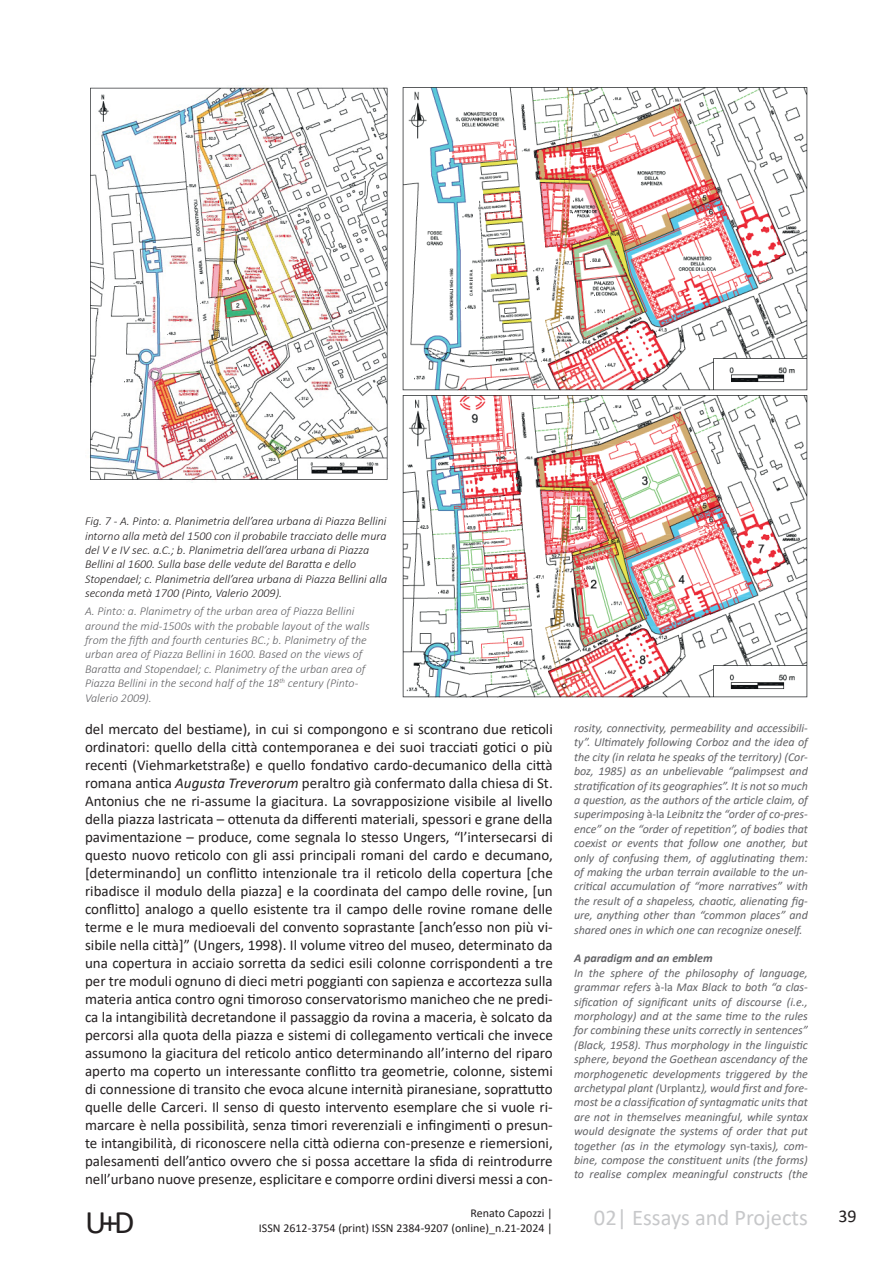
<style>
.page{position:relative;width:893px;height:1263px;background:#fff}
.page>*{position:absolute;margin:0;border:0;box-sizing:border-box;transform-origin:0 0}
.t1{font:33px "Calibri";color:#231f20}
.t2{font:22.5px "Calibri";color:#c7c8ca}
.t3{font:18px "Calibri";color:#231f20}
.t4{font:15px/18px "Calibri";color:#231f20;text-align:justify}
.t5{font:italic 12px/14.4px "Calibri";letter-spacing:-.005em;color:#636366;text-align:justify}
.t6{font:italic 300 12px/14.4px "Calibri";color:#636366}
.t7{font:italic 300 12px/14.4px "Calibri";color:#231f20}
.t8{font:12px "Calibri";color:#231f20}
.t9{font:italic 700 12px "Calibri";color:#636366}
.s1{font-style:italic}
.s2{font-style:normal}
</style>
<div class="page">
<img style="left:90px;top:87px;width:298px;height:394px">
<img style="left:402px;top:87px;width:406px;height:611px">
<p class="t7" style="left:85px;top:514px;width:304px">Fig. 7 - A. Pinto: a. Planimetria dell’area urbana di Piazza Bellini intorno alla metà del 1500 con il probabile tracciato delle mura del V e IV sec. a.C.; b. Planimetria dell’area urbana di Piazza Bellini al 1600. Sulla base delle vedute del Baratta e dello Stopendael; c. Planimetria dell’area urbana di Piazza Bellini alla seconda metà 1700 (Pinto, Valerio 2009).</p>
<p class="t6" style="left:85px;top:604px;width:286px">A. Pinto: a. Planimetry of the urban area of Piazza Bellini around the mid-1500s with the probable layout of the walls from the fifth and fourth centuries BC.; b. Planimetry of the urban area of Piazza Bellini in 1600. Based on the views of Baratta and Stopendael; c. Planimetry of the urban area of Piazza Bellini in the second half of the 18<sup>th</sup> century (Pinto-Valerio 2009).</p>
<p class="t4" style="left:85px;top:720px;width:469px">del mercato del bestiame), in cui si compongono e si scontrano due reticoli ordinatori: quello della città contemporanea e dei suoi tracciati gotici o più recenti (Viehmarketstraße) e quello fondativo cardo-decumanico della città romana antica <span class="s1">Augusta Treverorum</span> peraltro già confermato dalla chiesa di St.<br>Antonius che ne ri-assume la giacitura. La sovrapposizione visibile al livello della piazza lastricata – ottenuta da differenti materiali, spessori e grane della pavimentazione – produce, come segnala lo stesso Ungers, “l’intersecarsi di questo nuovo reticolo con gli assi principali romani del cardo e decumano, [determinando] un conflitto intenzionale tra il reticolo della copertura [che ribadisce il modulo della piazza] e la coordinata del campo delle rovine, [un conflitto] analogo a quello esistente tra il campo delle rovine romane delle terme e le mura medioevali del convento soprastante [anch’esso non più vi&shy;sibile nella città]” (Ungers, 1998). Il volume vitreo del museo, determinato da una copertura in acciaio sorretta da sedici esili colonne corrispondenti a tre per tre moduli ognuno di dieci metri poggianti con sapienza e accortezza sulla materia antica contro ogni timoroso conservatorismo manicheo che ne predi&shy;ca la intangibilità decretandone il passaggio da rovina a maceria, è solcato da percorsi alla quota della piazza e sistemi di collegamento verticali che invece assumono la giacitura del reticolo antico determinando all’interno del riparo aperto ma coperto un interessante conflitto tra geometrie, colonne, sistemi di connessione di transito che evoca alcune internità piranesiane, soprattutto quelle delle Carceri. Il senso di questo intervento esemplare che si vuole ri&shy;marcare è nella possibilità, senza timori reverenziali e infingimenti o presun&shy;te intangibilità, di riconoscere nella città odierna con-presenze e riemersioni, palesamenti dell’antico ovvero che si possa accettare la sfida di reintrodurre nell’urbano nuove presenze, esplicitare e comporre ordini diversi messi a con-</p>
<p class="t5" style="left:574px;top:720px;width:235px">rosity, connectivity, permeability and accessibili&shy;ty”. Ultimately following Corboz and the idea of the city (in relata he speaks of the territory) (Cor&shy;boz, 1985) as an unbelievable “palimpsest and stratification of its geographies”. It is not so much a question, as the authors of the article claim, of superimposing <span class="s2">à-la</span> Leibnitz the “order of co-pres&shy;ence” on the “order of repetition”, of bodies that coexist or events that follow one another, but only of confusing them, of agglutinating them: of making the urban terrain available to the un&shy;critical accumulation of “more narratives” with the result of a shapeless, chaotic, alienating fig&shy;ure, anything other than “common places” and shared ones in which one can recognize oneself.</p>
<p class="t9" style="left:574px;top:950px;width:140px">A paradigm and an emblem</p>
<p class="t5" style="left:574px;top:965px;width:235px">In the sphere of the philosophy of language, grammar refers <span class="s2">à-la</span> Max Black to both “a clas&shy;sification of significant units of discourse (i.e., morphology) and at the same time to the rules for combining these units correctly in sentences” (Black, 1958). Thus morphology in the linguistic sphere, beyond the Goethean ascendancy of the morphogenetic developments triggered by the archetypal plant (<span class="s2">Urplantz</span>), would first and fore&shy;most be a classification of syntagmatic units that are not in themselves meaningful, while syntax would designate the systems of order that put together (as in the etymology <span class="s2">syn-taxis</span>), com&shy;bine, compose the constituent units (the forms) to realise complex meaningful constructs (the</p>
<p class="t8" style="left:471px;top:1205px;width:84px">Renato Capozzi |</p>
<p class="t3" style="left:838px;top:1203px;width:20px">39</p>
<h2 class="t2" style="left:594px;top:1202px;width:215px">02| Essays and Projects</h2>
<h1 class="t1" style="left:85px;top:1199px;width:51px">U+D</h1>
<p class="t8" style="left:259px;top:1219px;width:295px">ISSN 2612-3754 (print) ISSN 2384-9207 (online)_n.21-2024 |</p>
</div>
